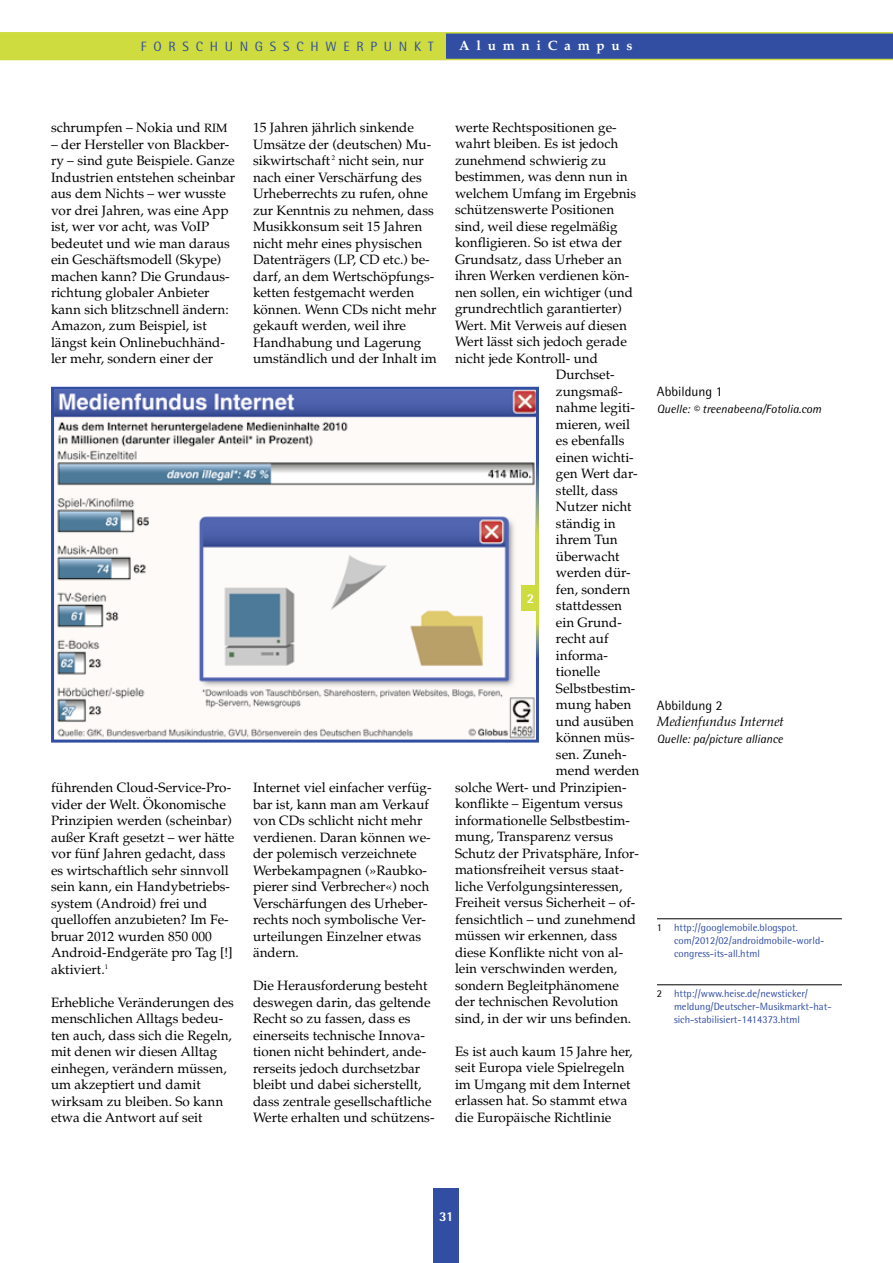
<style>
.page{position:relative;width:893px;height:1263px;background:#fff}
.page>*{position:absolute;margin:0;border:0;box-sizing:border-box;transform-origin:0 0}
.t1{font:13.5px/16.5px "Palatino";color:#000}
.t2{font:13.5px "Rotis Semi Sans";letter-spacing:.5em;color:#314ea3}
.t3{font:13.5px "Rotis Semi Sans";color:#000}
.t4{font:italic 13.5px "Palatino";color:#000}
.t5{font:700 13.5px "Palatino";letter-spacing:.5em;color:#fff}
.t6{font:800 13.5px "Rotis Semi Sans";color:#fff}
.t7{font:italic 12px "Rotis Semi Sans";color:#000}
.t8{font:10.5px/12.9px "Rotis Semi Sans";color:#314ea3}
.s1{font-size:12px}
.s2{color:#000}
</style>
<div class="page">
<div style="left:434px;top:1188px;width:25px;height:75px;background:#314ea3"></div>
<div style="left:0;top:33px;width:446px;height:27px;background:#cedc40"></div>
<div style="left:446px;top:33px;width:447px;height:27px;background:#314ea3"></div>
<hr style="left:0;top:32px;width:893px;height:2px;background:#cedc40">
<hr style="left:0;top:59px;width:893px;height:1px;background:#cedc40">
<hr style="left:657px;top:918px;width:185px;height:1px;background:#000">
<svg style="left:51px;top:387px;width:488px;height:355px"></svg>
<hr style="left:657px;top:984px;width:185px;height:1px;background:#000">
<svg style="left:536px;top:426px;width:3px;height:250px"></svg>
<div style="left:522px;top:585px;width:17px;height:25px;background:#cedc40"></div>
<p class="t2" style="left:141px;top:38px;width:294px">FORSCHUNGSSCHWERPUNKT</p>
<p class="t5" style="left:459px;top:37px;width:175px">AlumniCampus</p>
<p class="t1" style="left:51px;top:119px;width:178px">schrump fen – Nokia und <span class="s1">RIM</span></p>
<p class="t1" style="left:51px;top:136px;width:186px">– der Hersteller von Blackber&shy;ry – sind gute Beispiele. Ganze<br>Industrien entstehen scheinbar aus dem Nichts – wer wusste vor drei Jahren, was eine App ist, wer vor acht, was VoIP bedeutet und wie man daraus ein Geschäftsmodell (Skype) machen kann? Die Grundaus&shy;richtung globaler Anbieter kann sich blitzschnell ändern:<br>Amazon, zum Beispiel, ist längst kein Onlinebuchhänd&shy;ler mehr, sondern einer der</p>
<p class="t1" style="left:253px;top:119px;width:185px">15 Jahren jährlich sinkende<br>Umsätze der (deutschen) Mu&shy;sikwirtschaft <sup>2</sup> nicht sein, nur nach einer Verschärfung des<br>Urheberrechts zu rufen, ohne zur Kenntnis zu nehmen, dass<br>Musikkonsum seit 15 Jahren nicht mehr eines physischen<br>Datenträgers (LP, CD etc.) be&shy;darf, an dem Wertschöpfungs&shy;ketten festgemacht werden können. Wenn CDs nicht mehr gekauft werden, weil ihre<br>Handhabung und Lagerung umständlich und der Inhalt im</p>
<p class="t1" style="left:51px;top:779px;width:185px">führenden Cloud-Service-Pro&shy;vider der Welt. Ökonomische<br>Prinzipien werden (scheinbar) außer Kraft gesetzt – wer hätte vor fünf Jahren gedacht, dass es wirtschaftlich sehr sinnvoll sein kann, ein Handybetriebs&shy;system (Android) frei und quelloffen anzubieten? Im Fe&shy;bruar 2012 wurden 850 000<br>Android-Endgeräte pro Tag [!] aktiviert.<sup>1</sup></p>
<p class="t1" style="left:51px;top:994px;width:184px">Erhebliche Veränderungen des menschlichen Alltags bedeu&shy;ten auch, dass sich die Regeln, mit denen wir diesen Alltag ein hegen, verändern müssen, um akzeptiert und damit wirksam zu bleiben. So kann etwa die Antwort auf seit</p>
<p class="t1" style="left:253px;top:779px;width:180px">Internet viel einfacher verfüg&shy;bar ist, kann man am Verkauf von CDs schlicht nicht mehr verdienen. Daran können we&shy;der polemisch verzeichnete<br>Werbekampagnen (»Raubko&shy;pierer sind Verbrecher«) noch<br>Verschärfungen des Urheber&shy;rechts noch symbolische Ver&shy;urteilungen Einzelner etwas ändern.</p>
<p class="t1" style="left:253px;top:977px;width:183px">Die Herausforderung besteht deswegen darin, das geltende<br>Recht so zu fassen, dass es einerseits technische Innova&shy;tionen nicht behindert, ande&shy;rerseits jedoch durchsetzbar bleibt und dabei sicherstellt, dass zentrale gesellschaftliche<br>Werte erhalten und schützens-</p>
<p class="t1" style="left:455px;top:119px;width:163px">werte Rechtspositionen ge-</p>
<p class="t1" style="left:455px;top:136px;width:165px">wahrt bleiben. Es ist jedoch</p>
<p class="t1" style="left:455px;top:152px;width:153px">zunehmend schwierig zu</p>
<p class="t1" style="left:455px;top:169px;width:174px">bestimmen, was denn nun in</p>
<p class="t1" style="left:455px;top:185px;width:183px">welchem Umfang im Ergebnis</p>
<p class="t1" style="left:455px;top:202px;width:161px">schützenswerte Positionen</p>
<p class="t1" style="left:455px;top:218px;width:164px">sind, weil diese regelmäßig</p>
<p class="t1" style="left:455px;top:235px;width:168px">konfligieren. So ist etwa der</p>
<p class="t1" style="left:455px;top:251px;width:169px">Grundsatz, dass Urheber an</p>
<p class="t1" style="left:455px;top:268px;width:176px">ihren Werken verdienen kön-</p>
<p class="t1" style="left:455px;top:284px;width:179px">nen sollen, ein wichtiger (und</p>
<p class="t1" style="left:455px;top:301px;width:168px">grundrechtlich garantierter)</p>
<p class="t1" style="left:455px;top:317px;width:173px">Wert. Mit Verweis auf diesen</p>
<p class="t1" style="left:455px;top:334px;width:173px">Wert lässt sich jedoch gerade</p>
<p class="t1" style="left:455px;top:350px;width:144px">nicht jede Kontroll- und</p>
<p class="t1" style="left:556px;top:367px;width:60px">Durchset-</p>
<p class="t1" style="left:556px;top:383px;width:68px">zungsmaß-</p>
<p class="t1" style="left:556px;top:400px;width:80px">nahme legiti-</p>
<p class="t1" style="left:556px;top:416px;width:76px">mieren, weil</p>
<p class="t1" style="left:556px;top:433px;width:70px">es ebenfalls</p>
<p class="t1" style="left:556px;top:449px;width:79px">einen wichti-</p>
<p class="t1" style="left:556px;top:466px;width:83px">gen Wert dar-</p>
<p class="t1" style="left:556px;top:482px;width:64px">stellt, dass</p>
<p class="t1" style="left:556px;top:499px;width:77px">Nutzer nicht</p>
<p class="t1" style="left:556px;top:515px;width:61px">ständig in</p>
<p class="t1" style="left:556px;top:532px;width:63px">ihrem Tun</p>
<p class="t1" style="left:556px;top:548px;width:65px">überwacht</p>
<p class="t1" style="left:556px;top:565px;width:76px">werden dür-</p>
<p class="t1" style="left:556px;top:581px;width:76px">fen, sondern</p>
<p class="t1" style="left:556px;top:598px;width:68px">stattdessen</p>
<p class="t1" style="left:556px;top:614px;width:67px">ein Grund-</p>
<p class="t1" style="left:556px;top:631px;width:54px">recht auf</p>
<p class="t1" style="left:556px;top:647px;width:54px">informa-</p>
<p class="t1" style="left:556px;top:664px;width:46px">tionelle</p>
<p class="t1" style="left:556px;top:680px;width:81px">Selbstbestim-</p>
<p class="t1" style="left:556px;top:697px;width:77px">mung haben</p>
<p class="t1" style="left:556px;top:713px;width:80px">und ausüben</p>
<p class="t1" style="left:556px;top:730px;width:80px">können müs-</p>
<p class="t1" style="left:556px;top:746px;width:72px">sen. Zuneh-</p>
<p class="t1" style="left:556px;top:763px;width:85px">mend werden</p>
<p class="t1" style="left:455px;top:779px;width:173px">solche Wert- und Prinzipien-</p>
<p class="t1" style="left:455px;top:796px;width:169px">konflikte – Eigentum versus</p>
<p class="t1" style="left:455px;top:812px;width:176px">informationelle Selbstbestim-</p>
<p class="t1" style="left:455px;top:829px;width:160px">mung, Transparenz versus</p>
<p class="t1" style="left:455px;top:845px;width:185px">Schutz der Privatsphäre, Infor-</p>
<p class="t1" style="left:455px;top:862px;width:170px">mationsfreiheit versus staat-</p>
<p class="t1" style="left:455px;top:878px;width:169px">liche Verfolgungsinteressen,</p>
<p class="t1" style="left:455px;top:895px;width:182px">Freiheit versus Sicherheit – of-</p>
<p class="t1" style="left:455px;top:911px;width:183px">fensichtlich – und zunehmend</p>
<p class="t1" style="left:455px;top:928px;width:164px">müssen wir erkennen, dass</p>
<p class="t1" style="left:455px;top:944px;width:170px">diese Konflikte nicht von al-</p>
<p class="t1" style="left:455px;top:961px;width:164px">lein verschwinden werden,</p>
<p class="t1" style="left:455px;top:977px;width:165px">sondern Begleitphänomene</p>
<p class="t1" style="left:455px;top:994px;width:165px">der technischen Revolution</p>
<p class="t1" style="left:455px;top:1010px;width:178px">sind, in der wir uns befinden.</p>
<p class="t1" style="left:455px;top:1043px;width:179px">Es ist auch kaum 15 Jahre her, seit Europa viele Spielregeln im Umgang mit dem Internet erlassen hat. So stammt etwa die Europäische Richtlinie</p>
<p class="t6" style="left:527px;top:590px;width:9px">2</p>
<p class="t3" style="left:657px;top:383px;width:67px">Abbildung 1</p>
<p class="t7" style="left:657px;top:401px;width:166px">Quelle: © treenabeena/Fotolia.com</p>
<p class="t3" style="left:657px;top:697px;width:67px">Abbildung 2</p>
<p class="t4" style="left:657px;top:713px;width:129px">Medienfundus Internet</p>
<p class="t7" style="left:657px;top:731px;width:127px">Quelle: pa/picture alliance</p>
<p class="t8" style="left:674px;top:921px;width:152px;text-indent:-17px"><span class="s2">1</span> http://googlemobile.blogspot. com/2012/02/androidmobile-world&shy;congress-its-all.html</p>
<p class="t8" style="left:674px;top:987px;width:159px;text-indent:-17px"><span class="s2">2</span> http://www.heise.de/newsticker/ meldung/Deutscher-Musikmarkt-hat&shy;sich-stabilisiert-1414373.html</p>
<p class="t6" style="left:439px;top:1208px;width:16px">31</p>
</div>
